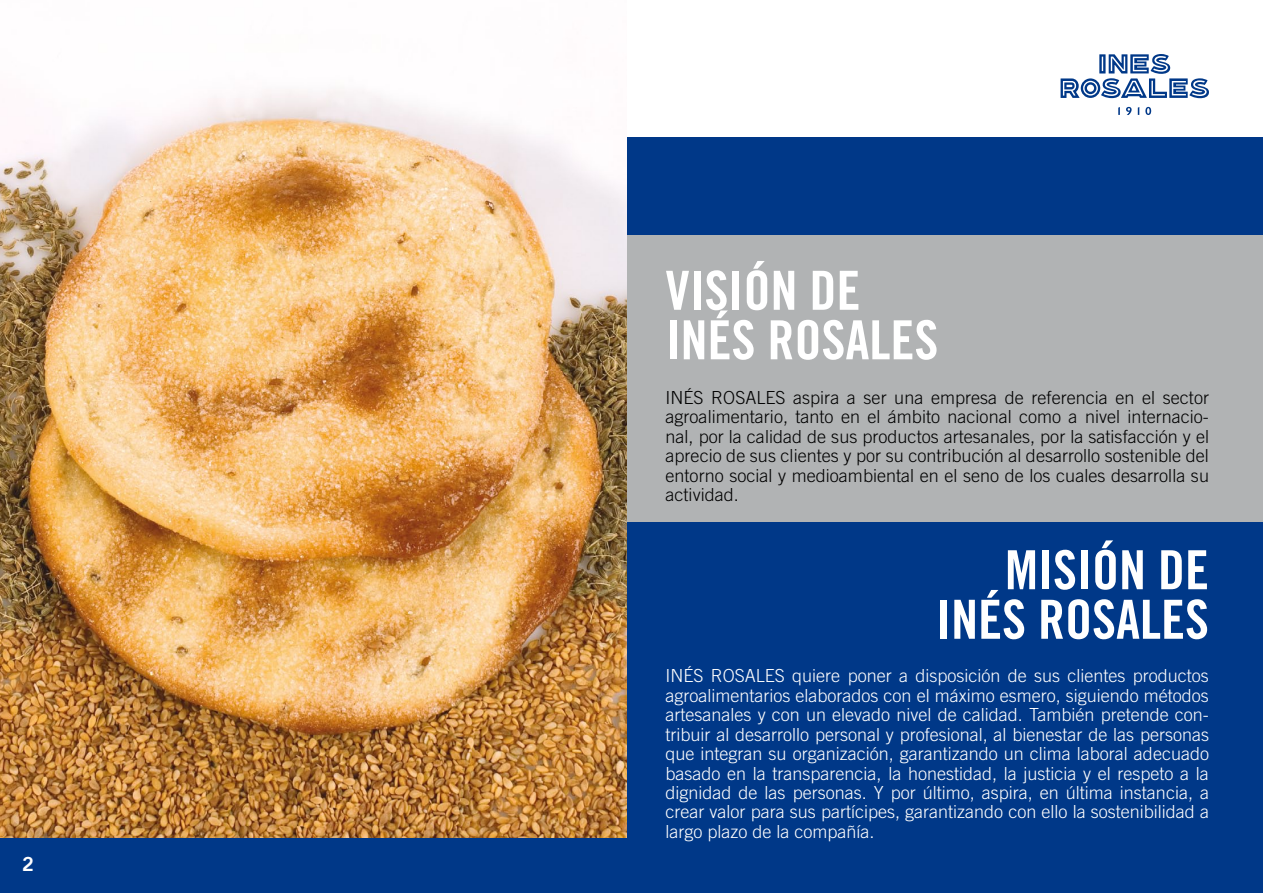
<style>
.page{position:relative;width:1263px;height:893px;background:#fff}
.page>*{position:absolute;margin:0;border:0;box-sizing:border-box;transform-origin:0 0}
.t1{font:54px/49.5px "Trade Gothic LT Std Bd Cn 20";color:#fff}
.t2{font:19.5px "Trade Gothic LT Std Bd 2";color:#fff}
.t3{font:300 18px/19.5px "Trade Gothic LT Std";color:#fff;text-align:justify}
.t4{font:300 18px/19.5px "Trade Gothic LT Std";color:#000;text-align:justify}
</style>
<div class="page">
<div style="left:554px;top:137px;width:709px;height:756px;background:#003888"></div>
<div style="left:627px;top:235px;width:636px;height:287px;background:#b1b3b4"></div>
<img style="left:0;top:90px;width:627px;height:749px">
<div style="left:0;top:839px;width:1263px;height:54px;background:#003888"></div>
<svg style="left:1060px;top:54px;width:149px;height:44px"></svg>
<svg style="left:1118px;top:107px;width:2px;height:8px"></svg>
<svg style="left:1126px;top:107px;width:5px;height:8px"></svg>
<svg style="left:1145px;top:107px;width:6px;height:8px"></svg>
<p class="t2" style="left:22px;top:852px;width:13px">2</p>
<h1 class="t1" style="left:665px;top:265px;width:274px">VISIÓN DE<br>INÉS ROSALES</h1>
<p class="t4" style="left:665px;top:387px;width:545px">INÉS ROSALES aspira a ser una empresa de referencia en el sector agroalimentario, tanto en el ámbito nacional como a nivel internacio&shy;nal, por la calidad de sus productos artesanales, por la satisfacción y el aprecio de sus clientes y por su contribución al desarrollo sostenible del entorno social y medioambiental en el seno de los cuales desarrolla su actividad.</p>
<h1 class="t1" style="left:936px;top:545px;width:274px;text-align:right">MISIÓN DE<br>INÉS ROSALES</h1>
<p class="t3" style="left:665px;top:666px;width:545px">INÉS ROSALES quiere poner a disposición de sus clientes productos agroalimentarios elaborados con el máximo esmero, siguiendo métodos artesanales y con un elevado nivel de calidad. También pretende con&shy;tribuir al desarrollo personal y profesional, al bienestar de las personas que integran su organización, garantizando un clima laboral adecuado basado en la transparencia, la honestidad, la justicia y el respeto a la dignidad de las personas. Y por último, aspira, en última instancia, a crear valor para sus partícipes, garantizando con ello la sostenibilidad a largo plazo de la compañía.</p>
</div>
